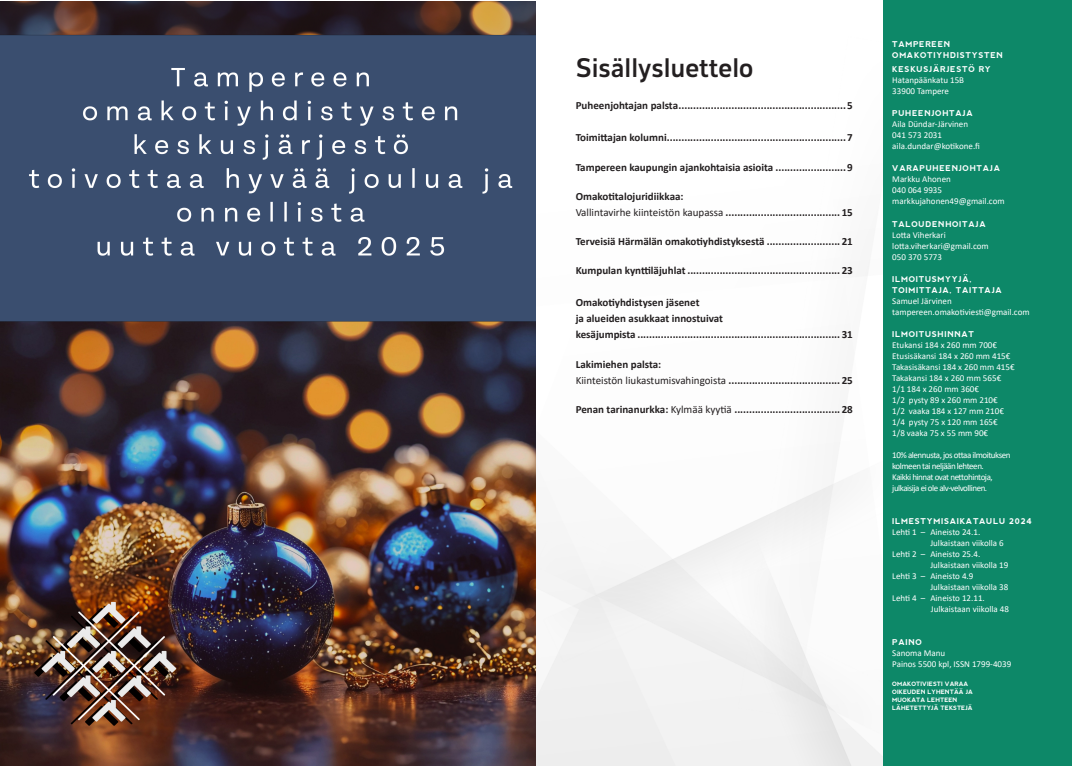
<style>
.page{position:relative;width:1072px;height:766px;background:#fff}
.page>*{position:absolute;margin:0;border:0;box-sizing:border-box;transform-origin:0 0}
.t1{font:600 26px "EB Corp";color:#231f20}
.t2{font:700 11px "Calibri";color:#231f20}
.t3{font:9px/11px "Calibri";color:#fff}
.t4{font:9px/11px "Calibri";letter-spacing:-.05em;color:#fff}
.t5{font:8px/11px "Abside";letter-spacing:.075em;color:#fff}
.t6{font:6px/8px "Abside";color:#fff}
.s1{font-weight:400}
</style>
<div class="page">
<img style="left:0;top:1px;width:883px;height:764px">
<div style="left:883px;top:0;width:188px;height:765px;background:#0d8868"></div>
<div style="left:536px;top:0;width:36px;height:57px;background:#fff"></div>
<svg style="left:511px;top:752px;width:20px;height:13px"></svg>
<div style="left:0;top:751px;width:28px;height:14px;background:#341c19"></div>
<div style="left:519px;top:751px;width:9px;height:14px;background:#433031"></div>
<p class="t1" style="left:575px;top:51px;width:179px">Sisällysluettelo</p>
<p class="t2" style="left:575px;top:98px;width:279px">Puheenjohtajan palsta.........................................................5</p>
<p class="t2" style="left:575px;top:130px;width:279px">Toimittajan kolumni.............................................................7</p>
<p class="t2" style="left:575px;top:159px;width:279px">Tampereen kaupungin ajankohtaisia asioita ........................9</p>
<p class="t2" style="left:575px;top:188px;width:109px">Omakotitalojuridiikkaa:</p>
<p class="t2" style="left:575px;top:204px;width:279px"><span class="s1">Vallintavirhe kiinteistön kaupassa</span> ....................................... 15</p>
<p class="t2" style="left:575px;top:233px;width:279px">Terveisiä Härmälän omakotiyhdistyksestä ......................... 21</p>
<p class="t2" style="left:575px;top:263px;width:279px">Kumpulan kynttiläjuhlat .................................................... 23</p>
<p class="t2" style="left:575px;top:295px;width:125px">Omakotiyhdistysen jäsenet</p>
<p class="t2" style="left:575px;top:311px;width:149px">ja alueiden asukkaat innostuivat</p>
<p class="t2" style="left:575px;top:327px;width:279px">kesäjumpista ..................................................................... 31</p>
<p class="t2" style="left:575px;top:356px;width:87px">Lakimiehen palsta:</p>
<p class="t2" style="left:575px;top:372px;width:279px"><span class="s1">Kiinteistön liukastumisvahingoista</span> ...................................... 25</p>
<p class="t2" style="left:575px;top:401px;width:279px">Penan tarinanurkka: <span class="s1">Kylmää kyytiä</span> .................................... 28</p>
<p class="t5" style="left:892px;top:39px;width:112px">TAMPEREEN<br>OMAKOTIYHDISTYSTEN</p>
<p class="t5" style="left:892px;top:64px;width:100px">KESKUSJÄRJESTÖ RY</p>
<p class="t3" style="left:892px;top:75px;width:73px">Hatanpäänkatu 15B<br>33900 Tampere</p>
<p class="t5" style="left:892px;top:108px;width:82px">PUHEENJOHTAJA</p>
<p class="t3" style="left:892px;top:119px;width:89px">Aila Dündar-Järvinen<br>041 573 2031 aila.dundar@kotikone.fi</p>
<p class="t5" style="left:892px;top:163px;width:109px">VARAPUHEENJOHTAJA</p>
<p class="t3" style="left:892px;top:174px;width:114px">Markku Ahonen<br>040 064 9935 markkujahonen49@gmail.com</p>
<p class="t5" style="left:892px;top:218px;width:95px">TALOUDENHOITAJA</p>
<p class="t3" style="left:892px;top:229px;width:98px">Lotta Viherkari lotta.viherkari@gmail.com<br>050 370 5773</p>
<p class="t5" style="left:892px;top:273px;width:111px">ILMOITUSMYYJÄ,<br>TOIMITTAJA, TAITTAJA</p>
<p class="t3" style="left:892px;top:295px;width:139px">Samuel Järvinen tampereen.omakotiviesti@gmail.com</p>
<p class="t5" style="left:892px;top:328px;width:83px">ILMOITUSHINNAT</p>
<p class="t3" style="left:892px;top:339px;width:124px">Etukansi 184 x 260 mm 700€<br>Etusisäkansi 184 x 260 mm 415€<br>Takasisäkansi 184 x 260 mm 415€<br>Takakansi 184 x 260 mm 565€<br>1/1 184 x 260 mm 360€<br>1/2 pysty 89 x 260 mm 210€<br>1/2 vaaka 184 x 127 mm 210€<br>1/4 pysty 75 x 120 mm 165€<br>1/8 vaaka 75 x 55 mm 90€</p>
<p class="t4" style="left:892px;top:449px;width:120px">10% alennusta, jos ottaa ilmoituksen kolmeen tai neljään lehteen.<br>Kaikki hinnat ovat nettohintoja, julkaisija ei ole alv-velvollinen.</p>
<p class="t5" style="left:892px;top:515px;width:141px">ILMESTYMISAIKATAULU 2024</p>
<p class="t3" style="left:892px;top:526px;width:89px">Lehti 1 – Aineisto 24.1.</p>
<p class="t3" style="left:930px;top:537px;width:75px">Julkaistaan viikolla 6</p>
<p class="t3" style="left:892px;top:548px;width:89px">Lehti 2 – Aineisto 25.4.</p>
<p class="t3" style="left:930px;top:559px;width:80px">Julkaistaan viikolla 19</p>
<p class="t3" style="left:892px;top:570px;width:83px">Lehti 3 – Aineisto 4.9</p>
<p class="t3" style="left:930px;top:581px;width:80px">Julkaistaan viikolla 38</p>
<p class="t3" style="left:892px;top:592px;width:94px">Lehti 4 – Aineisto 12.11.</p>
<p class="t3" style="left:931px;top:603px;width:80px">Julkaistaan viikolla 48</p>
<p class="t5" style="left:892px;top:636px;width:31px">PAINO</p>
<p class="t3" style="left:892px;top:647px;width:120px">Sanoma Manu<br>Painos 5500 kpl, ISSN 1799-4039</p>
<p class="t6" style="left:892px;top:679px;width:82px">OMAKOTIVIESTI VARAA<br>OIKEUDEN LYHENTÄÄ JA<br>MUOKATA LEHTEEN<br>LÄHETETTYJÄ TEKSTEJÄ</p>
</div>
